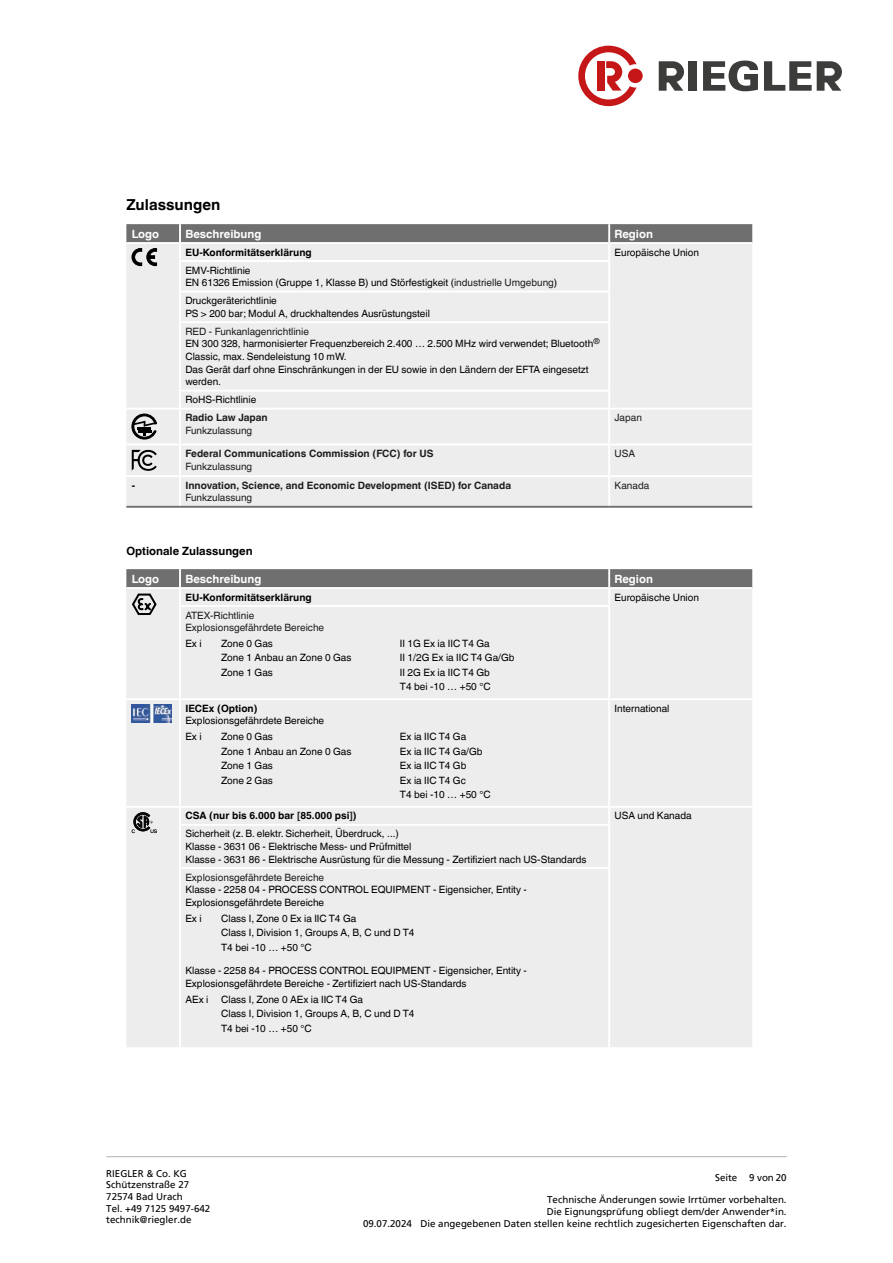
<style>
.page{position:relative;width:893px;height:1263px;background:#fff}
.page>*{position:absolute;margin:0;border:0;box-sizing:border-box;transform-origin:0 0}
.t1{font:700 15.15px "Helvetica World";color:#000}
.t2{font:700 11.4px "Helvetica World";color:#fff}
.t3{font:700 11.4px "Helvetica World";color:#000}
.t4{font:10.05px/12.6px "Helvetica World";color:#000}
.t5{font:10.05px/12.6px "Helvetica World";color:#1d1d1f}
.t6{font:700 10.05px "Helvetica World";color:#1d1d1f}
.t7{font:700 10.05px "Helvetica World";color:#000}
.t8{font:9.75px/11.7px "Frutiger LT Pro";color:#000}
.s1{color:#1d1d1f}
</style>
<div class="page">
<svg style="left:659px;top:61px;width:25px;height:30px"></svg>
<div style="left:689px;top:61px;width:8px;height:30px;background:#3c3c3b"></div>
<svg style="left:703px;top:61px;width:55px;height:30px"></svg>
<svg style="left:764px;top:61px;width:78px;height:30px"></svg>
<svg style="left:578px;top:46px;width:58px;height:60px"></svg>
<div style="left:628px;top:69px;width:15px;height:14px;background:#c51718;border-radius:50%"></div>
<hr style="left:106px;top:1156px;width:681px;height:1px;background:#b3b2b2">
<div style="left:126px;top:266px;width:626px;height:240px;background:#ededed"></div>
<hr style="left:179px;top:262px;width:2px;height:29px;background:#fff">
<hr style="left:608px;top:262px;width:2px;height:29px;background:#fff">
<hr style="left:179px;top:291px;width:431px;height:2px;background:#fff">
<hr style="left:179px;top:293px;width:2px;height:28px;background:#fff">
<hr style="left:608px;top:293px;width:2px;height:28px;background:#fff">
<hr style="left:179px;top:321px;width:431px;height:2px;background:#fff">
<hr style="left:179px;top:323px;width:2px;height:67px;background:#fff">
<hr style="left:608px;top:323px;width:2px;height:67px;background:#fff">
<hr style="left:179px;top:390px;width:431px;height:2px;background:#fff">
<svg style="left:179px;top:392px;width:2px;height:16px"></svg>
<svg style="left:608px;top:392px;width:2px;height:16px"></svg>
<hr style="left:179px;top:410px;width:2px;height:33px;background:#fff">
<hr style="left:608px;top:410px;width:2px;height:33px;background:#fff">
<hr style="left:179px;top:445px;width:2px;height:30px;background:#fff">
<hr style="left:608px;top:445px;width:2px;height:30px;background:#fff">
<hr style="left:179px;top:477px;width:2px;height:29px;background:#fff">
<hr style="left:608px;top:477px;width:2px;height:29px;background:#fff">
<hr style="left:126px;top:408px;width:54px;height:2px;background:#fff">
<hr style="left:126px;top:443px;width:54px;height:2px;background:#fff">
<hr style="left:126px;top:475px;width:54px;height:2px;background:#fff">
<hr style="left:180px;top:408px;width:429px;height:2px;background:#fff">
<hr style="left:180px;top:443px;width:429px;height:2px;background:#fff">
<hr style="left:180px;top:475px;width:429px;height:2px;background:#fff">
<hr style="left:609px;top:408px;width:143px;height:2px;background:#fff">
<hr style="left:609px;top:443px;width:143px;height:2px;background:#fff">
<hr style="left:609px;top:475px;width:143px;height:2px;background:#fff">
<hr style="left:126px;top:506px;width:54px;height:2px;background:#706f6f">
<hr style="left:180px;top:506px;width:429px;height:2px;background:#706f6f">
<hr style="left:609px;top:506px;width:143px;height:2px;background:#706f6f">
<svg style="left:126px;top:224px;width:626px;height:42px;background:#b7b7b7"></svg>
<svg style="left:132px;top:414px;width:25px;height:25px"></svg>
<svg style="left:132px;top:450px;width:25px;height:21px"></svg>
<div style="left:126px;top:615px;width:626px;height:432px;background:#ededed"></div>
<hr style="left:180px;top:698px;width:429px;height:2px;background:#fff">
<hr style="left:180px;top:806px;width:429px;height:2px;background:#fff">
<hr style="left:179px;top:824px;width:431px;height:2px;background:#fff">
<hr style="left:179px;top:867px;width:431px;height:2px;background:#fff">
<hr style="left:179px;top:607px;width:2px;height:91px;background:#fff">
<hr style="left:126px;top:698px;width:54px;height:2px;background:#fff">
<hr style="left:608px;top:607px;width:2px;height:91px;background:#fff">
<hr style="left:609px;top:698px;width:143px;height:2px;background:#fff">
<hr style="left:126px;top:806px;width:54px;height:2px;background:#fff">
<svg style="left:179px;top:808px;width:2px;height:16px"></svg>
<hr style="left:179px;top:826px;width:2px;height:41px;background:#fff">
<hr style="left:179px;top:869px;width:2px;height:178px;background:#fff">
<hr style="left:609px;top:806px;width:143px;height:2px;background:#fff">
<svg style="left:608px;top:808px;width:2px;height:16px"></svg>
<hr style="left:608px;top:826px;width:2px;height:41px;background:#fff">
<hr style="left:608px;top:869px;width:2px;height:178px;background:#fff">
<hr style="left:608px;top:700px;width:2px;height:106px;background:#fff">
<hr style="left:179px;top:700px;width:2px;height:106px;background:#fff">
<svg style="left:126px;top:569px;width:626px;height:46px;background:#bcbbbb"></svg>
<img style="left:132px;top:705px;width:39px;height:18px">
<svg style="left:132px;top:812px;width:25px;height:21px"></svg>
<h1 class="t1" style="left:126px;top:196px;width:95px">Zulassungen</h1>
<p class="t2" style="left:132px;top:227px;width:29px">Logo</p>
<p class="t2" style="left:185px;top:227px;width:78px">Beschreibung</p>
<p class="t2" style="left:615px;top:227px;width:40px">Region</p>
<p class="t7" style="left:185px;top:246px;width:128px">EU-Konformitätserklärung</p>
<p class="t4" style="left:615px;top:246px;width:86px">Europäische Union</p>
<p class="t4" style="left:185px;top:264px;width:373px">EMV-Richtlinie<br>EN 61326 Emission (Gruppe 1, Klasse B) und Störfestigkeit (<span class="s1">industrielle Umgebung</span>)</p>
<p class="t4" style="left:185px;top:294px;width:246px">Druckgeräterichtlinie<br>PS &gt; 200 bar; Modul A, druckhaltendes Ausrüstungsteil</p>
<p class="t4" style="left:185px;top:325px;width:416px"><span class="s1">RED - Funkanlagenrichtlinie<br></span>EN 300 328, harmonisierter Frequenzbereich 2.400 … 2.500 MHz wird verwendet; Bluetooth<sup>® </sup>Classic, max. Sendeleistung 10 mW.<br>Das Gerät darf ohne Einschränkungen in der EU sowie in den Ländern der EFTA eingesetzt werden.</p>
<p class="t4" style="left:185px;top:393px;width:72px">RoHS-Richtlinie</p>
<p class="t6" style="left:185px;top:412px;width:84px">Radio Law Japan</p>
<p class="t5" style="left:185px;top:424px;width:68px">Funkzulassung</p>
<p class="t5" style="left:615px;top:411px;width:29px">Japan</p>
<p class="t6" style="left:185px;top:448px;width:250px">Federal Communications Commission (FCC) for US</p>
<p class="t5" style="left:185px;top:460px;width:68px">Funkzulassung</p>
<p class="t7" style="left:132px;top:479px;width:5px">-</p>
<p class="t6" style="left:185px;top:479px;width:327px">Innovation, Science, and Economic Development (ISED) for Canada</p>
<p class="t5" style="left:185px;top:492px;width:68px">Funkzulassung</p>
<p class="t5" style="left:615px;top:447px;width:22px">USA</p>
<p class="t5" style="left:615px;top:479px;width:36px">Kanada</p>
<p class="t3" style="left:126px;top:544px;width:128px">Optionale Zulassungen</p>
<p class="t2" style="left:132px;top:572px;width:29px">Logo</p>
<p class="t2" style="left:185px;top:572px;width:78px">Beschreibung</p>
<p class="t2" style="left:615px;top:572px;width:40px">Region</p>
<p class="t7" style="left:185px;top:591px;width:128px">EU-Konformitätserklärung</p>
<p class="t4" style="left:615px;top:591px;width:86px">Europäische Union</p>
<p class="t5" style="left:185px;top:609px;width:140px">ATEX-Richtlinie<br>Explosionsgefährdete Bereiche</p>
<p class="t4" style="left:185px;top:637px;width:18px">Ex i</p>
<p class="t4" style="left:221px;top:637px;width:53px">Zone 0 Gas</p>
<p class="t4" style="left:400px;top:637px;width:91px">II 1G Ex ia IIC T4 Ga</p>
<p class="t4" style="left:221px;top:652px;width:132px">Zone 1 Anbau an Zone 0 Gas</p>
<p class="t4" style="left:400px;top:652px;width:116px">II 1/2G Ex ia IIC T4 Ga/Gb</p>
<p class="t4" style="left:221px;top:666px;width:53px">Zone 1 Gas</p>
<p class="t4" style="left:400px;top:665px;width:92px;line-height:14.4px">II 2G Ex ia IIC T4 Gb<br>T4 bei -10 … +50 °C</p>
<p class="t7" style="left:185px;top:702px;width:74px">IECEx (Option)</p>
<p class="t4" style="left:185px;top:713px;width:140px;line-height:15.9px">Explosionsgefährdete Bereiche<br>Ex i</p>
<p class="t4" style="left:615px;top:702px;width:56px">International</p>
<p class="t4" style="left:221px;top:730px;width:53px">Zone 0 Gas</p>
<p class="t4" style="left:400px;top:730px;width:68px">Ex ia IIC T4 Ga</p>
<p class="t4" style="left:221px;top:745px;width:132px">Zone 1 Anbau an Zone 0 Gas</p>
<p class="t4" style="left:400px;top:745px;width:84px">Ex ia IIC T4 Ga/Gb</p>
<p class="t4" style="left:221px;top:759px;width:53px">Zone 1 Gas</p>
<p class="t4" style="left:400px;top:759px;width:68px">Ex ia IIC T4 Gb</p>
<p class="t4" style="left:221px;top:774px;width:53px">Zone 2 Gas</p>
<p class="t4" style="left:400px;top:773px;width:92px;line-height:14.4px">Ex ia IIC T4 Gc<br>T4 bei -10 … +50 °C</p>
<p class="t7" style="left:185px;top:810px;width:173px">CSA (nur bis 6.000 bar <span class="s1">[</span>85.000 psi<span class="s1">]</span>)</p>
<p class="t4" style="left:615px;top:810px;width:79px">USA und Kanada</p>
<p class="t4" style="left:185px;top:828px;width:403px">Sicherheit (z. B. elektr. Sicherheit, Überdruck, ...)<br>Klasse - 3631 06 - Elektrische Mess- und Prüfmittel<br>Klasse - 3631 86 - Elektrische Ausrüstung für die Messung - Zertifiziert nach US-Standards</p>
<p class="t5" style="left:185px;top:871px;width:140px">Explosionsgefährdete Bereiche</p>
<p class="t4" style="left:185px;top:883px;width:343px">Klasse - 2258 04 - PROCESS CONTROL EQUIPMENT - Eigensicher, Entity -<br>Explosionsgefährdete Bereiche</p>
<p class="t4" style="left:185px;top:912px;width:18px">Ex i</p>
<p class="t4" style="left:221px;top:911px;width:195px;line-height:14.4px">Class I, Zone 0 Ex ia IIC T4 Ga<br>Class I, Division 1, Groups A, B, C und D T4<br>T4 bei -10 … +50 °C</p>
<p class="t4" style="left:185px;top:964px;width:343px">Klasse - 2258 84 - PROCESS CONTROL EQUIPMENT - Eigensicher, Entity -<br>Explosionsgefährdete Bereiche - Zertifiziert nach US-Standards</p>
<p class="t4" style="left:185px;top:993px;width:25px">AEx i</p>
<p class="t4" style="left:221px;top:992px;width:195px;line-height:14.4px">Class I, Zone 0 AEx ia IIC T4 Ga<br>Class I, Division 1, Groups A, B, C und D T4<br>T4 bei -10 … +50 °C</p>
<p class="t8" style="left:106px;top:1167px;width:105px">RIEGLER &amp; Co. KG<br>Schützenstraße 27<br>72574 Bad Urach<br>Tel. +49 7125 9497-642 technik@riegler.de</p>
<p class="t8" style="left:363px;top:1217px;width:50px">09.07.2024</p>
<p class="t8" style="left:715px;top:1172px;width:73px">Seite 9 von 20</p>
<p class="t8" style="left:420px;top:1194px;width:368px;text-align:right">Technische Änderungen sowie Irrtümer vorbehalten.<br>Die Eignungsprüfung obliegt dem/der Anwender*in.<br>Die angegebenen Daten stellen keine rechtlich zugesicherten Eigenschaften dar.</p>
</div>
